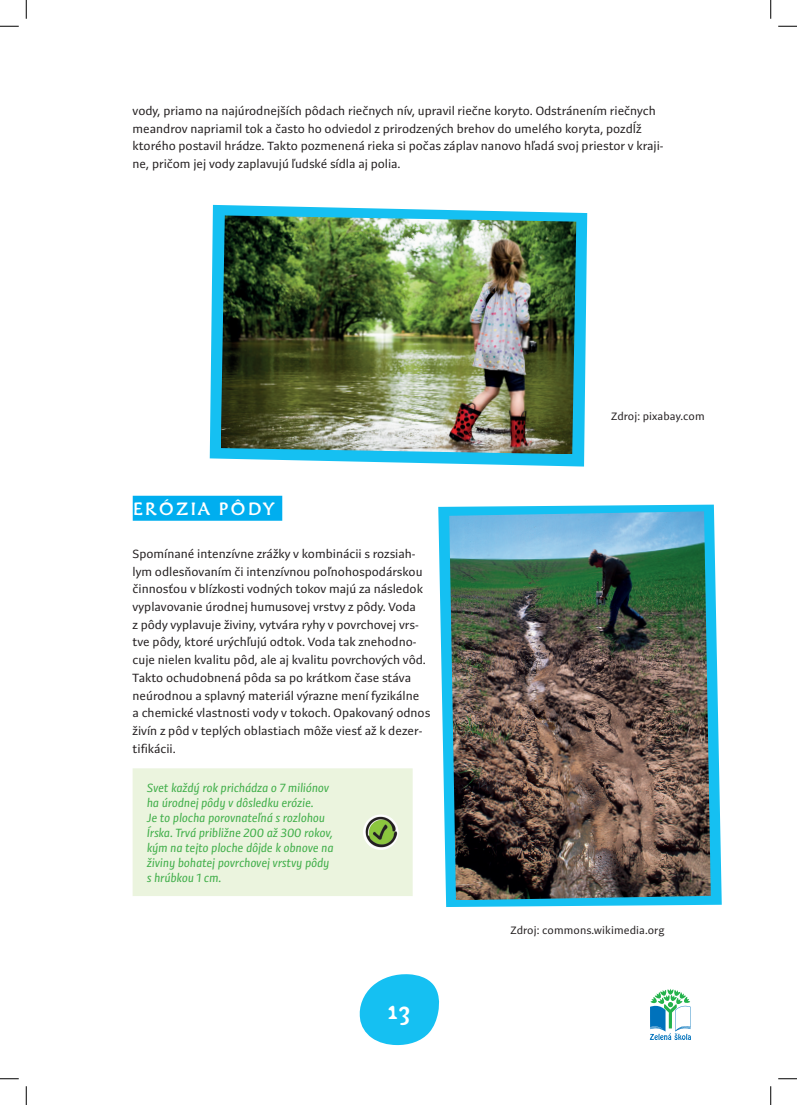
<style>
.page{position:relative;width:797px;height:1105px;background:#fff}
.page>*{position:absolute;margin:0;border:0;box-sizing:border-box;transform-origin:0 0}
.t1{font:26.25px "Cobra";color:#fff}
.t2{font:17.5px "Cobra";letter-spacing:.115em;color:#fff}
.t3{font:12.5px/17.8px "Preto Sans OT Std";color:#231f20}
.t4{font:italic 12.5px/15px "Preto Sans OT Std";color:#40ae49}
.t5{font:11.25px "Preto Sans OT Std";letter-spacing:.01em;color:#231f20}
</style>
<div class="page">
<svg style="left:359px;top:974px;width:81px;height:71px"></svg>
<svg style="left:650px;top:989px;width:41px;height:51px"></svg>
<div style="left:133px;top:496px;width:149px;height:25px;background:#00aeef"></div>
<svg style="left:210px;top:205px;width:377px;height:262px;fill:#15c0f2"></svg>
<img style="left:221px;top:215px;width:355px;height:239px">
<div style="left:133px;top:768px;width:279px;height:128px;background:#ebf4de"></div>
<img style="left:363px;top:814px;width:35px;height:36px;border-radius:18px">
<svg style="left:438px;top:505px;width:283px;height:402px;fill:#15c0f2"></svg>
<img style="left:449px;top:511px;width:261px;height:389px">
<svg style="left:0;top:25px;width:19px;height:2px"></svg>
<svg style="left:778px;top:25px;width:19px;height:2px"></svg>
<svg style="left:0;top:1078px;width:19px;height:1px"></svg>
<svg style="left:778px;top:1078px;width:19px;height:1px"></svg>
<svg style="left:25px;top:0;width:2px;height:19px"></svg>
<svg style="left:25px;top:1086px;width:2px;height:19px"></svg>
<svg style="left:770px;top:0;width:1px;height:19px"></svg>
<svg style="left:770px;top:1086px;width:1px;height:19px"></svg>
<p class="t3" style="left:133px;top:102px;width:532px">vody, priamo na najúrodnejších pôdach riečnych nív, upravil riečne koryto. Odstránením riečnych meandrov napriamil tok a často ho odviedol z prirodzených brehov do umelého koryta, pozdĺž ktorého postavil hrádze. Takto pozmenená rieka si počas záplav nanovo hľadá svoj priestor v kraji&shy;ne, pričom jej vody zaplavujú ľudské sídla aj polia.</p>
<h2 class="t2" style="left:133px;top:498px;width:142px">ERÓZIA PÔDY</h2>
<p class="t3" style="left:133px;top:545px;width:299px">Spomínané intenzívne zrážky v kombinácii s rozsiah&shy;lym odlesňovaním či intenzívnou poľnohospodárskou činnosťou v blízkosti vodných tokov majú za následok vyplavovanie úrodnej humusovej vrstvy z pôdy. Voda<br>z pôdy vyplavuje živiny, vytvára ryhy v povrchovej vrs&shy;tve pôdy, ktoré urýchľujú odtok. Voda tak znehodno&shy;cuje nielen kvalitu pôd, ale aj kvalitu povrchových vôd.<br>Takto ochudobnená pôda sa po krátkom čase stáva neúrodnou a splavný materiál výrazne mení fyzikálne<br>a chemické vlastnosti vody v tokoch. Opakovaný odnos živín z pôd v teplých oblastiach môže viesť až k dezer&shy;tifikácii.</p>
<p class="t4" style="left:147px;top:780px;width:188px">Svet každý rok prichádza o 7 miliónov ha úrodnej pôdy v dôsledku erózie.<br>Je to plocha porovnateľná s rozlohou Írska. Trvá približne 200 až 300 rokov, kým na tejto ploche dôjde k obnove na živiny bohatej povrchovej vrstvy pôdy s hrúbkou 1 cm.</p>
<h1 class="t1" style="left:386px;top:995px;width:25px">13</h1>
<p class="t5" style="left:611px;top:410px;width:95px">Zdroj: pixabay.com</p>
<p class="t5" style="left:510px;top:923px;width:155px">Zdroj: commons.wikimedia.org</p>
</div>
